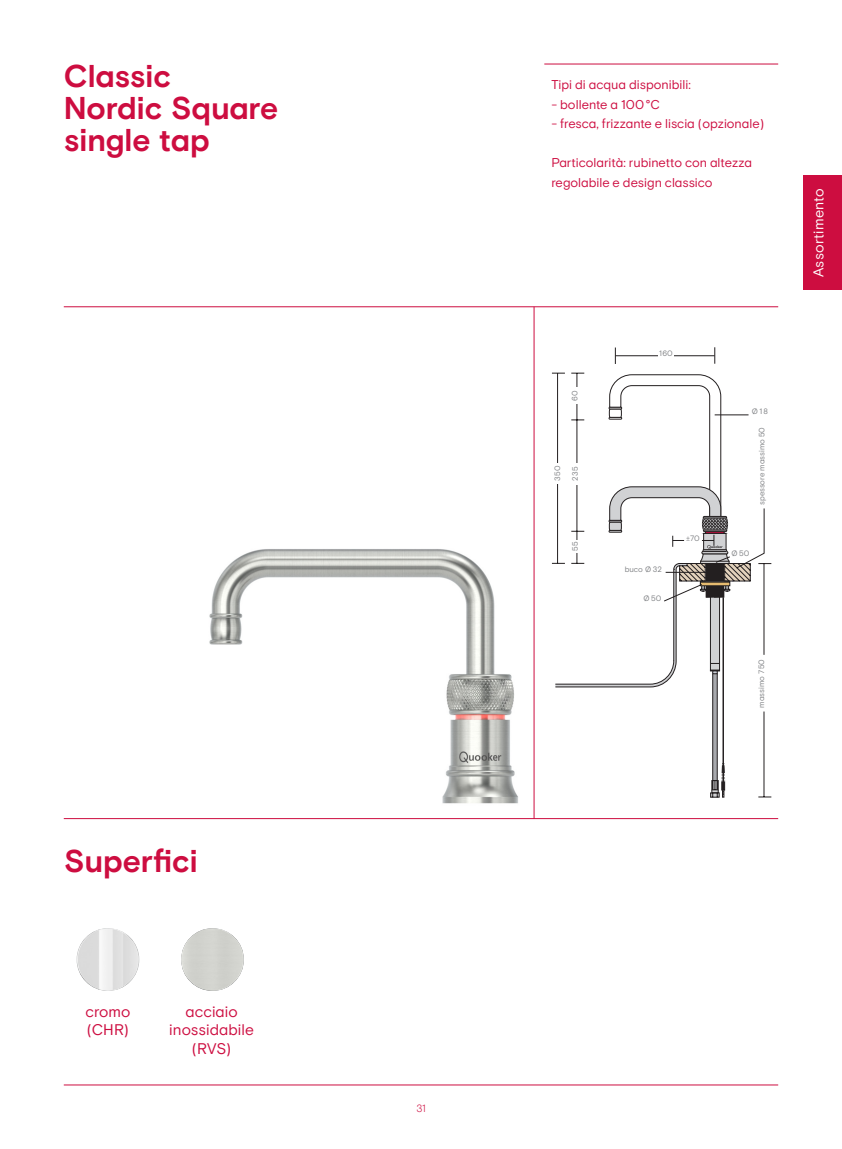
<style>
.page{position:relative;width:842px;height:1149px;background:#fff}
.page>*{position:absolute;margin:0;border:0;box-sizing:border-box;transform-origin:0 0}
.t1{font:700 31.5px/31.5px "Basis Grotesque Pro";color:#cd0d40}
.Kop{font:15.45px/18.5px "Basis Grotesque Pro";letter-spacing:.005em;color:#cd0d40;text-align:center}
.plat{font:14.25px "Basis Grotesque Pro";letter-spacing:.02em;color:#fff}
.plat-2{font:12.75px/19.5px "Basis Grotesque Pro";color:#cd0d40}
.t2{font:300 10.5px "Basis Grotesque Pro";color:#cd0d40}
.t3{font:7.8px "Basis Grotesque Pro";color:#808285}
</style>
<div class="page">
<svg style="left:713px;top:687px;width:4px;height:76px"></svg>
<hr style="left:722px;top:597px;width:2px;height:186px;background:#231f20">
<hr style="left:712px;top:673px;width:1px;height:116px;background:#231f20">
<hr style="left:717px;top:673px;width:1px;height:116px;background:#231f20">
<svg style="left:710px;top:763px;width:16px;height:34px"></svg>
<hr style="left:551px;top:711px;width:1px;height:85px;background:#231f20">
<svg style="left:615px;top:347px;width:1px;height:17px"></svg>
<svg style="left:714px;top:347px;width:1px;height:16px"></svg>
<hr style="left:615px;top:355px;width:45px;height:1px;background:#231f20">
<hr style="left:674px;top:355px;width:41px;height:1px;background:#231f20">
<svg style="left:758px;top:796px;width:13px;height:1px"></svg>
<svg style="left:551px;top:373px;width:220px;height:314px"></svg>
<hr style="left:764px;top:711px;width:1px;height:85px;background:#231f20">
<hr style="left:764px;top:563px;width:1px;height:91px;background:#231f20">
<hr style="left:544px;top:64px;width:234px;height:1px;background:#cd0d40">
<img style="left:209px;top:549px;width:309px;height:255px">
<hr style="left:64px;top:306px;width:714px;height:1px;background:#cd0d40">
<hr style="left:64px;top:818px;width:714px;height:1px;background:#cd0d40">
<hr style="left:534px;top:307px;width:1px;height:511px;background:#cd0d40">
<hr style="left:64px;top:1084px;width:714px;height:1px;background:#cd0d40">
<div style="left:804px;top:176px;width:38px;height:114px;background:#cd0d40"></div>
<div style="left:181px;top:927px;width:63px;height:63px;background:#d1d2cd;border-radius:31px"></div>
<img style="left:77px;top:927px;width:62px;height:63px;border-radius:31px">
<p class="t1" style="left:64px;top:62px;width:216px">Classic<br>Nordic Square single tap</p>
<p class="t1" style="left:64px;top:846px;width:135px">Superfici</p>
<p class="Kop" style="left:85px;top:1002px;width:47px;text-align:left">cromo (CHR)</p>
<p class="Kop" style="left:169px;top:1002px;width:86px">acciaio inossidabile (RVS)</p>
<p class="plat-2" style="left:551px;top:75px;width:141px">Tipi di acqua disponibili:</p>
<p class="plat-2" style="left:551px;top:95px;width:110px">- bollente a 100°C</p>
<p class="plat-2" style="left:551px;top:114px;width:214px">- fresca, frizzante e liscia (opzionale)</p>
<p class="plat-2" style="left:551px;top:153px;width:202px">Particolarità: rubinetto con altezza regolabile e design classico</p>
<p class="t3" style="left:570px;top:401px;width:12px;rotate:-90deg">60</p>
<p class="t3" style="left:553px;top:480px;width:16px;rotate:-90deg">350</p>
<p class="t3" style="left:571px;top:480px;width:16px;rotate:-90deg">235</p>
<p class="t3" style="left:571px;top:551px;width:12px;rotate:-90deg">55</p>
<p class="t3" style="left:659px;top:348px;width:15px">160</p>
<p class="t3" style="left:625px;top:564px;width:39px">buco Ø 32</p>
<p class="t3" style="left:643px;top:593px;width:19px">Ø 50</p>
<p class="t3" style="left:686px;top:533px;width:15px">±70</p>
<p class="t3" style="left:752px;top:406px;width:18px">Ø 18</p>
<p class="t3" style="left:757px;top:505px;width:80px;rotate:-90deg">spessore massimo 50</p>
<p class="t3" style="left:732px;top:548px;width:19px">Ø 50</p>
<p class="t3" style="left:757px;top:707px;width:50px;rotate:-90deg">massimo 750</p>
<p class="plat" style="left:810px;top:277px;width:90px;rotate:-90deg">Assortimento</p>
<p class="t2" style="left:416px;top:1101px;width:11px">31</p>
</div>
